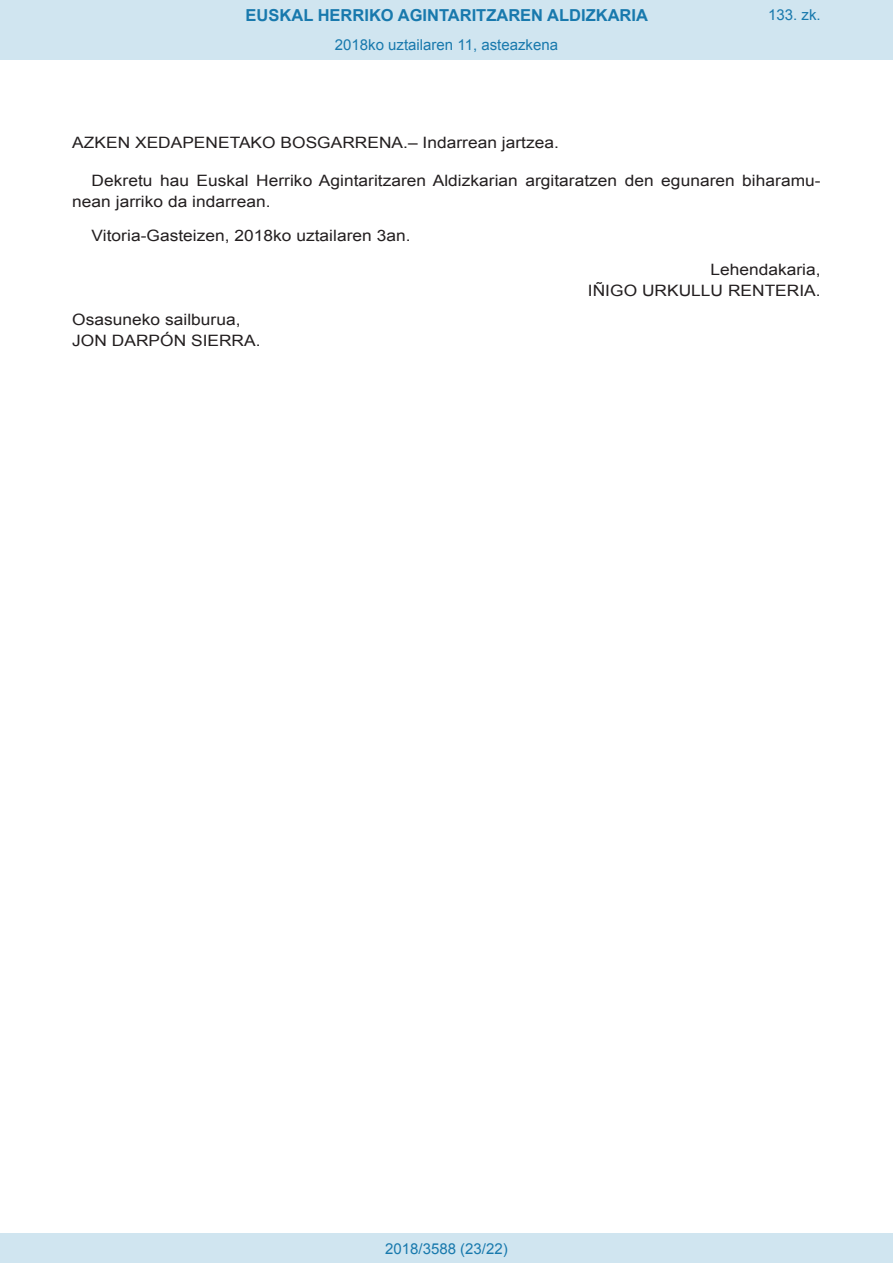
<style>
.page{position:relative;width:893px;height:1263px;background:#fff}
.page>*{position:absolute;margin:0;border:0;box-sizing:border-box;transform-origin:0 0}
.t1{font:700 16.5px "Arial";color:#1879ad}
.BOPVDetalle{font:15.6px/21px "Arial";color:#231f20;scale:1.11 1}
.BOPVDisposicionTitul{font:15.6px "Arial";color:#231f20;scale:1.11 1}
.BOPVFirmaLugFec{font:15.6px "Arial";color:#231f20;scale:1.11 1}
.BOPVNombreLehen2{font:15.6px "Arial";color:#231f20;scale:1.11 1}
.BOPVFirmaPuesto{font:15.6px "Arial";color:#231f20;scale:1.11 1}
.BOPVFirmaNombre{font:15.6px "Arial";color:#231f20;scale:1.11 1}
.BOPVPuestoLehen2{font:15.6px "Arial";color:#231f20;scale:1.11 1}
.Paginacion_Centro{font:15px "Arial";color:#1879ad}
</style>
<div class="page">
<div style="left:0;top:0;width:893px;height:60px;background:#d0e5f0"></div>
<div style="left:0;top:1233px;width:893px;height:30px;background:#d0e5f0"></div>
<p class="t1" style="left:246px;top:4px;width:404px">EUSKAL HERRIKO AGINTARITZAREN ALDIZKARIA</p>
<p class="Paginacion_Centro" style="left:335px;top:35px;width:225px">2018ko uztailaren 11, asteazkena</p>
<p class="Paginacion_Centro" style="left:768px;top:5px;width:54px">133. zk.</p>
<p class="BOPVDisposicionTitul" style="left:72px;top:132px;width:440px">AZKEN XEDAPENETAKO BOSGARRENA.– Indarrean jartzea.</p>
<p class="BOPVDetalle" style="left:72px;top:170px;width:676px;text-indent:19px">Dekretu hau Euskal Herriko Agintaritzaren Aldizkarian argitaratzen den egunaren biharamu&shy;nean jarriko da indarrean.</p>
<p class="BOPVFirmaLugFec" style="left:92px;top:225px;width:289px">Vitoria-Gasteizen, 2018ko uztailaren 3an.</p>
<p class="BOPVPuestoLehen2" style="left:710px;top:259px;width:101px">Lehendakaria,</p>
<p class="BOPVNombreLehen2" style="left:588px;top:280px;width:211px">IÑIGO URKULLU RENTERIA.</p>
<p class="BOPVFirmaPuesto" style="left:72px;top:309px;width:153px">Osasuneko sailburua,</p>
<p class="BOPVFirmaNombre" style="left:72px;top:330px;width:171px">JON DARPÓN SIERRA.</p>
<p class="Paginacion_Centro" style="left:385px;top:1238px;width:124px">2018/3588 (23/22)</p>
</div>
